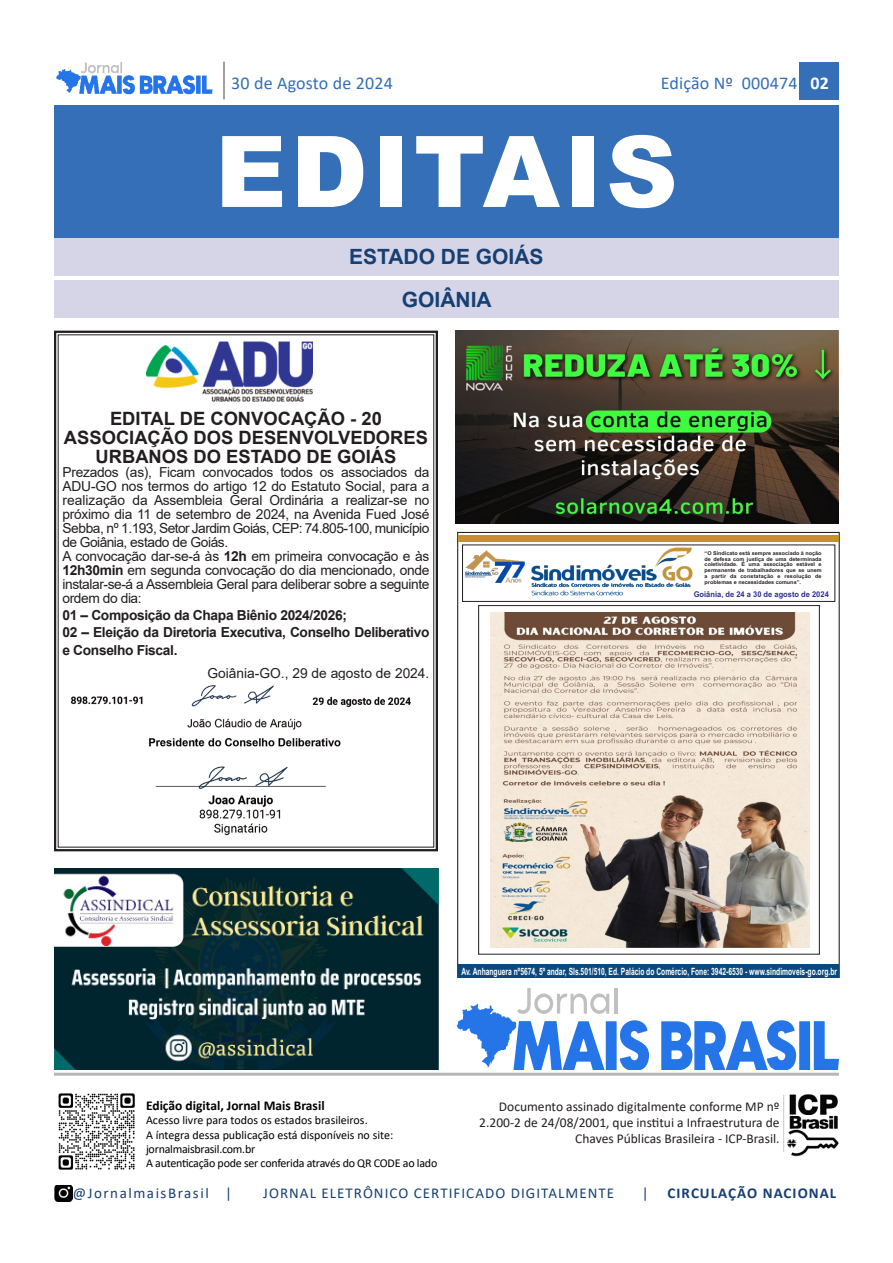
<style>
.page{position:relative;width:893px;height:1263px;background:#fff}
.page>*{position:absolute;margin:0;border:0;box-sizing:border-box;transform-origin:0 0}
.t1{font:900 99px "Arial";letter-spacing:.04em;color:#fff}
.t2{font:700 21px/42.6px "Arial";color:#173f72;text-align:center}
.t3{font:700 18.3px/18.9px "Arial";color:#231f20;text-align:center}
.t4{font:18px "Calibri";letter-spacing:.01em;color:#346fb7}
.t5{font:15px "Calibri";letter-spacing:.07em;color:#173f72}
.t6{font:15px "Calibri";letter-spacing:.105em;color:#173f72}
.t7{font:700 15px "Calibri";letter-spacing:.07em;color:#173f72}
.t8{font:13.8px/14px "Arial";letter-spacing:-.02em;color:#231f20}
.t9{font:700 13.8px/17.2px "Arial";letter-spacing:-.025em;color:#231f20}
.t10{font:13.8px "Arial";color:#231f20}
.t11{font:13.5px/16.2px "Calibri";color:#231f20;text-align:right}
.t12{font:700 13.5px "Calibri";color:#000}
.t13{font:12px/14.4px "Calibri";letter-spacing:-.01em;color:#000}
.t14{font:700 10.05px "Arial";color:#fff;scale:.67 1}
.t15{font:700 7.95px "Arial";color:#2e3092;scale:.95 1}
.t16{font:700 5.25px/5.8px "Arial";color:#231f20;text-align:justify;scale:1.04 1}
.s1{font-weight:700;color:#fff}
.s2{font-weight:700}
</style>
<div class="page">
<div style="left:799px;top:62px;width:40px;height:37px;background:#346fb7"></div>
<img style="left:58px;top:1093px;width:77px;height:77px">
<img style="left:55px;top:1185px;width:18px;height:16px">
<div style="left:54px;top:238px;width:785px;height:38px;background:#d5d5e7"></div>
<div style="left:54px;top:280px;width:785px;height:38px;background:#d5d5e7"></div>
<img style="left:54px;top:868px;width:384px;height:201px">
<div style="left:54px;top:105px;width:785px;height:133px;background:#346fb7"></div>
<img style="left:56px;top:62px;width:157px;height:33px">
<hr style="left:223px;top:62px;width:2px;height:37px;background:#808285">
<hr style="left:54px;top:1073px;width:785px;height:3px;background:#b5b6b6">
<img style="left:783px;top:1094px;width:56px;height:63px">
<hr style="left:783px;top:1095px;width:1px;height:57px;background:#c7c7d9">
<svg style="left:457px;top:532px;width:382px;height:445px"></svg>
<div style="left:458px;top:535px;width:381px;height:6px;background:#c6912b"></div>
<div style="left:458px;top:964px;width:381px;height:13px;background:#0a487e"></div>
<div style="left:462px;top:545px;width:373px;height:57px;border:1px solid #231f20"></div>
<img style="left:521px;top:531px;width:181px;height:82px">
<img style="left:463px;top:538px;width:65px;height:63px">
<img style="left:491px;top:613px;width:319px;height:334px">
<div style="left:478px;top:605px;width:342px;height:349px;border:1px solid #231f20"></div>
<div style="left:54px;top:331px;width:384px;height:520px;border:2px solid #231f20"></div>
<img style="left:146px;top:341px;width:167px;height:61px">
<img style="left:70px;top:685px;width:341px;height:62px">
<img style="left:155px;top:766px;width:171px;height:70px">
<svg style="left:457px;top:988px;width:192px;height:81px"></svg>
<svg style="left:661px;top:1020px;width:178px;height:49px"></svg>
<img style="left:456px;top:331px;width:383px;height:192px">
<h3 class="t4" style="left:231px;top:70px;width:163px">30 de Agosto de 2024</h3>
<h3 class="t4" style="left:661px;top:70px;width:170px">Edição Nº 000474 <span class="s1">02</span></h3>
<h1 class="t1" style="left:215px;top:100px;width:464px">EDITAIS</h1>
<h2 class="t2" style="left:349px;top:236px;width:196px">ESTADO DE GOIÁS<br>GOIÂNIA</h2>
<h3 class="t3" style="left:64px;top:409px;width:366px">EDITAL DE CONVOCAÇÃO - 20<br>ASSOCIAÇÃO DOS DESENVOLVEDORES<br>URBANOS DO ESTADO DE GOIÁS</h3>
<p class="t8" style="left:62px;top:465px;width:369px">Prezados (as), Ficam convocados todos os associados da ADU-GO nos termos do artigo 12 do Estatuto Social, para a realização da Assembleia Geral Ordinária a realizar-se no próximo dia 11 de setembro de 2024, na Avenida Fued José Sebba, nº 1.193, Setor Jardim Goiás, CEP: 74.805-100, município de Goiânia, estado de Goiás.<br>A convocação dar-se-á às <span class="s2">12h</span> em primeira convocação e às <span class="s2">12h30min</span> em segunda convocação do dia mencionado, onde instalar-se-á a Assembleia Geral para deliberar sobre a seguinte ordem do dia:</p>
<p class="t9" style="left:62px;top:607px;width:368px">01 – Composição da Chapa Biênio 2024/2026;<br>02 – Eleição da Diretoria Executiva, Conselho Deliberativo e Conselho Fiscal.</p>
<p class="t10" style="left:207px;top:663px;width:224px">Goiânia-GO., 29 de agosto de 2024.</p>
<p class="t16" style="left:705px;top:550px;width:114px">“O Sindicato está sempre associado à noção de defesa com justiça de uma determinada coletividade. É uma associação estável e permanente de trabalhadores que se unem a partir da constatação e resolução de problemas e necessidades comuns’’.</p>
<p class="t15" style="left:694px;top:589px;width:144px">Goiânia, de 24 a 30 de agosto de 2024</p>
<p class="t14" style="left:461px;top:964px;width:562px">Av. Anhanguera nº5674, 5º andar, Sls.501/510, Ed. Palácio do Comércio, Fone: 3942-6530 - www.sindimoveis-go.org.br</p>
<p class="t12" style="left:146px;top:1096px;width:180px">Edição digital, Jornal Mais Brasil</p>
<p class="t13" style="left:146px;top:1113px;width:293px">Acesso livre para todos os estados brasileiros.<br>A íntegra dessa publicação está disponíveis no site: jornalmaisbrasil.com.br<br>A autenticação pode ser conferida através do QR CODE ao lado</p>
<p class="t11" style="left:479px;top:1098px;width:302px">Documento assinado digitalmente conforme MP nº<br>2.200-2 de 24/08/2001, que institui a Infraestrutura de<br>Chaves Públicas Brasileira - ICP-Brasil.</p>
<p class="t6" style="left:73px;top:1182px;width:161px">@JornalmaisBrasil |</p>
<p class="t5" style="left:263px;top:1182px;width:352px">JORNAL ELETRÔNICO CERTIFICADO DIGITALMENTE</p>
<p class="t5" style="left:642px;top:1182px;width:8px">|</p>
<p class="t7" style="left:668px;top:1182px;width:170px">CIRCULAÇÃO NACIONAL</p>
</div>
